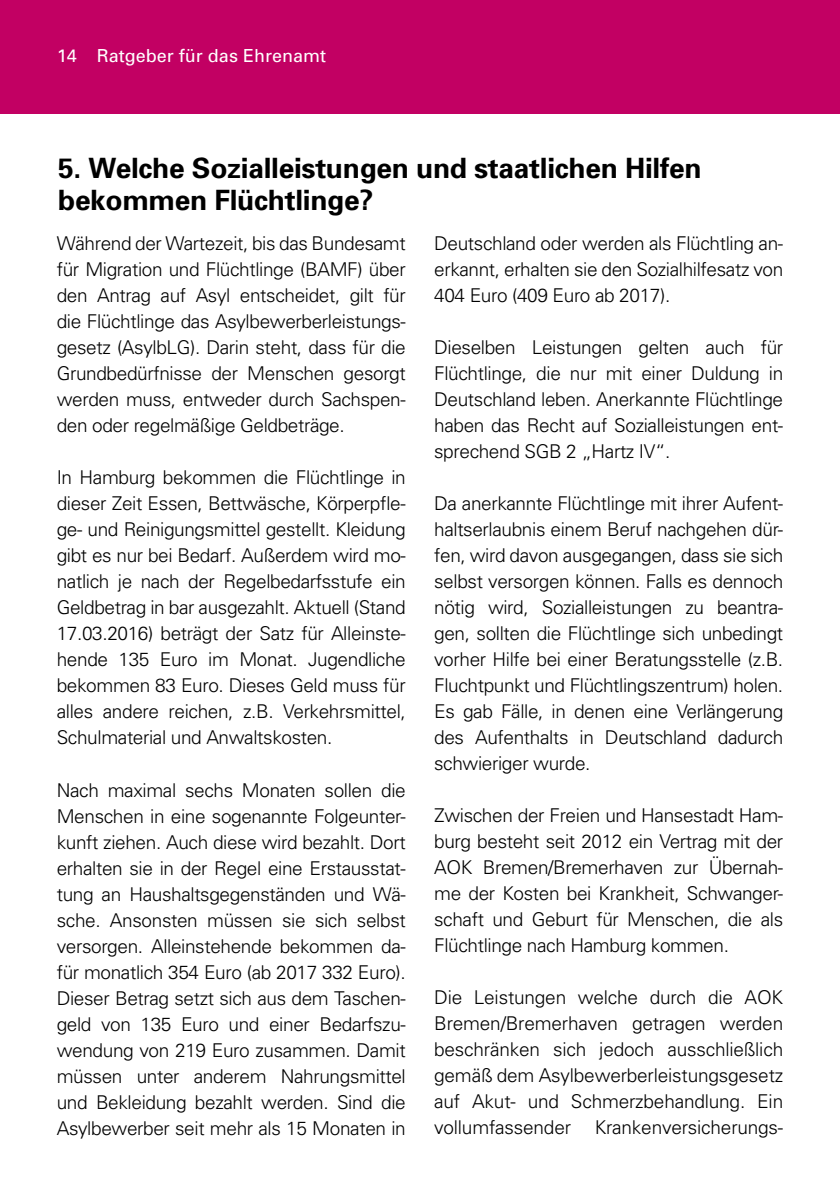
<style>
.page{position:relative;width:840px;height:1191px;background:#fff}
.page>*{position:absolute;margin:0;border:0;box-sizing:border-box;transform-origin:0 0}
.t1{font:700 28px/32px "Univers";letter-spacing:-.01em;color:#000}
.t2{font:300 19px/26px "Univers";letter-spacing:-.02em;color:#000;text-align:justify}
.t3{font:18px "Univers";color:#fff}
</style>
<div class="page">
<div style="left:0;top:0;width:839px;height:113px;background:#c20063"></div>
<p class="t3" style="left:57px;top:45px;width:271px">14 Ratgeber für das Ehrenamt</p>
<h1 class="t1" style="left:58px;top:152px;width:644px">5. Welche Sozialleistungen und staatlichen Hilfen bekommen Flüchtlinge?</h1>
<p class="t2" style="left:57px;top:231px;width:350px">Während der Wartezeit, bis das Bundesamt für Migration und Flüchtlinge (BAMF) über den Antrag auf Asyl entscheidet, gilt für die Flüchtlinge das Asylbewerberleistungs&shy;gesetz (AsylbLG). Darin steht, dass für die Grundbedürfnisse der Menschen gesorgt werden muss, entweder durch Sachspen&shy;den oder regelmäßige Geldbeträge.</p>
<p class="t2" style="left:57px;top:465px;width:350px">In Hamburg bekommen die Flüchtlinge in dieser Zeit Essen, Bettwäsche, Körperpfle&shy;ge- und Reinigungsmittel gestellt. Kleidung gibt es nur bei Bedarf. Außerdem wird mo&shy;natlich je nach der Regelbedarfsstufe ein Geldbetrag in bar ausgezahlt. Aktuell (Stand 17.03.2016) beträgt der Satz für Alleinste&shy;hende 135 Euro im Monat. Jugendliche bekommen 83 Euro. Dieses Geld muss für alles andere reichen, z.B. Verkehrsmittel, Schulmaterial und Anwaltskosten.</p>
<p class="t2" style="left:57px;top:776px;width:350px">Nach maximal sechs Monaten sollen die Menschen in eine sogenannte Folgeunter&shy;kunft ziehen. Auch diese wird bezahlt. Dort erhalten sie in der Regel eine Erstausstat&shy;tung an Haushaltsgegenständen und Wä&shy;sche. Ansonsten müssen sie sich selbst versorgen. Alleinstehende bekommen da&shy;für monatlich 354 Euro (ab 2017 332 Euro).<br>Dieser Betrag setzt sich aus dem Taschen&shy;geld von 135 Euro und einer Bedarfszu&shy;wendung von 219 Euro zusammen. Damit müssen unter anderem Nahrungsmittel und Bekleidung bezahlt werden. Sind die Asylbewerber seit mehr als 15 Monaten in</p>
<p class="t2" style="left:434px;top:230px;width:350px">Deutschland oder werden als Flüchtling an&shy;erkannt, erhalten sie den Sozialhilfesatz von 404 Euro (409 Euro ab 2017).</p>
<p class="t2" style="left:434px;top:334px;width:350px">Dieselben Leistungen gelten auch für Flüchtlinge, die nur mit einer Duldung in Deutschland leben. Anerkannte Flüchtlinge haben das Recht auf Sozialleistungen ent&shy;sprechend SGB 2 „Hartz IV“.</p>
<p class="t2" style="left:434px;top:490px;width:350px">Da anerkannte Flüchtlinge mit ihrer Aufent&shy;haltserlaubnis einem Beruf nachgehen dür&shy;fen, wird davon ausgegangen, dass sie sich selbst versorgen können. Falls es dennoch nötig wird, Sozialleistungen zu beantra&shy;gen, sollten die Flüchtlinge sich unbedingt vorher Hilfe bei einer Beratungsstelle (z.B.<br>Fluchtpunkt und Flüchtlingszentrum) holen.<br>Es gab Fälle, in denen eine Verlängerung des Aufenthalts in Deutschland dadurch schwieriger wurde.</p>
<p class="t2" style="left:434px;top:802px;width:350px">Zwischen der Freien und Hansestadt Ham&shy;burg besteht seit 2012 ein Vertrag mit der AOK Bremen/Bremerhaven zur Übernah&shy;me der Kosten bei Krankheit, Schwanger&shy;schaft und Geburt für Menschen, die als Flüchtlinge nach Hamburg kommen.</p>
<p class="t2" style="left:434px;top:984px;width:350px">Die Leistungen welche durch die AOK Bremen/Bremerhaven getragen werden beschränken sich jedoch ausschließlich gemäß dem Asylbewerberleistungsgesetz auf Akut- und Schmerzbehandlung. Ein vollumfassender Krankenversicherungs-</p>
</div>
